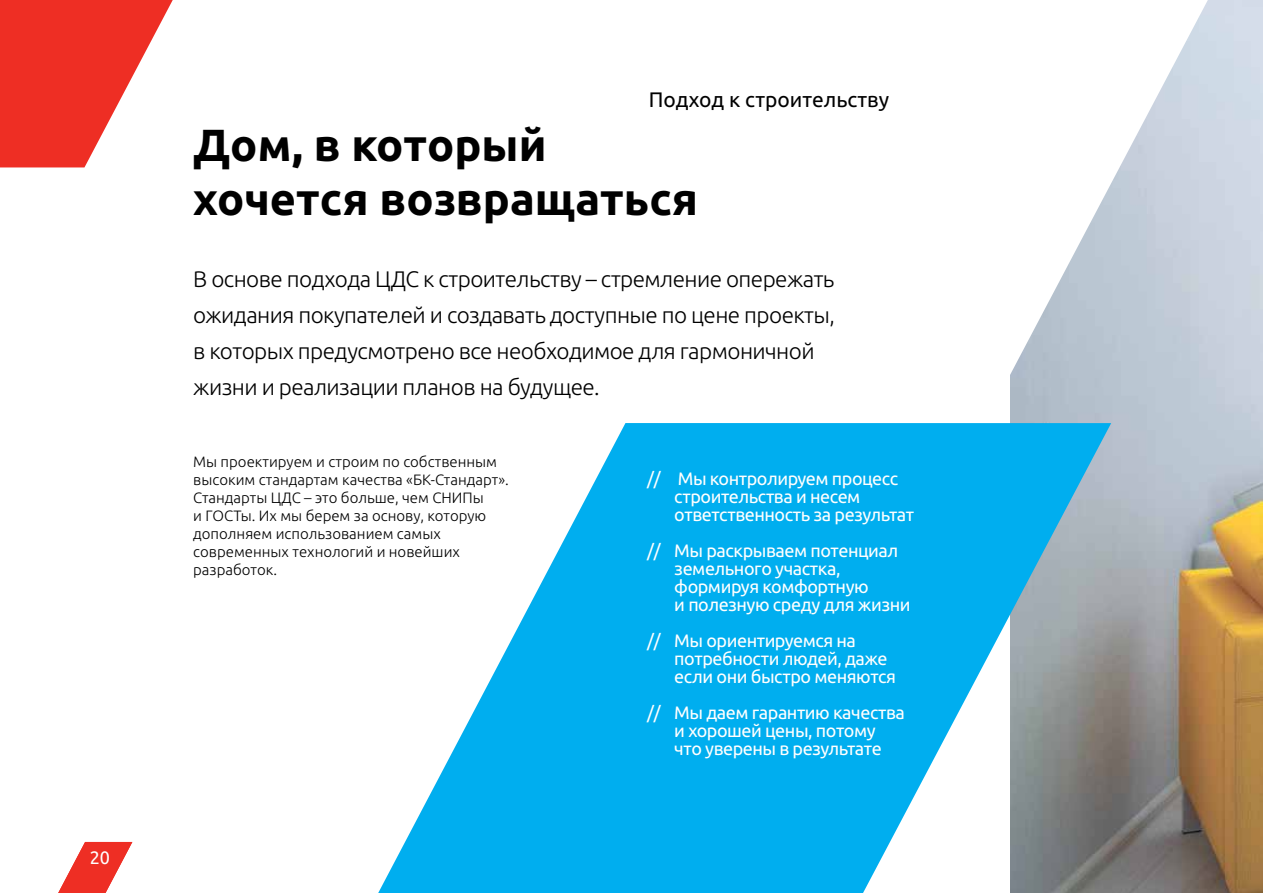
<style>
.page{position:relative;width:1263px;height:893px;background:#fff}
.page>*{position:absolute;margin:0;border:0;box-sizing:border-box;transform-origin:0 0}
.t1{font:700 45px/54px "Ubuntu";color:#000}
.t2{font:300 22.5px/36px "Ubuntu";letter-spacing:-.025em;color:#000}
.t3{font:21px "Ubuntu";color:#000}
.t4{font:18px/18px "Ubuntu";letter-spacing:-.025em;color:#fff}
.t5{font:300 15px/18px "Ubuntu";color:#000}
</style>
<div class="page">
<img style="left:1010px;top:0;width:253px;height:893px">
<svg style="left:0;top:0;width:173px;height:167px"></svg>
<svg style="left:378px;top:423px;width:733px;height:470px;fill:#00aeef"></svg>
<svg style="left:1010px;top:0;width:198px;height:400px"></svg>
<svg style="left:58px;top:842px;width:74px;height:51px"></svg>
<p class="t4" style="left:90px;top:849px;width:22px">20</p>
<p class="t3" style="left:649px;top:88px;width:242px">Подход к строительству</p>
<h1 class="t1" style="left:193px;top:118px;width:506px">Дом, в который хочется возвращаться</h1>
<p class="t2" style="left:193px;top:261px;width:643px">В основе подхода ЦДС к строительству – стремление опережать ожидания покупателей и создавать доступные по цене проекты, в которых предусмотрено все необходимое для гармоничной жизни и реализации планов на будущее.</p>
<p class="t5" style="left:193px;top:453px;width:317px">Мы проектируем и строим по собственным высоким стандартам качества «БК-Стандарт».<br>Стандарты ЦДС – это больше, чем СНИПы<br>и ГОСТы. Их мы берем за основу, которую дополняем использованием самых современных технологий и новейших разработок.</p>
<p class="t4" style="left:674px;top:470px;width:241px;text-indent:-27px">// Мы контролируем процесс строительства и несем ответственность за результат</p>
<p class="t4" style="left:674px;top:542px;width:238px;text-indent:-27px">// Мы раскрываем потенциал земельного участка, формируя комфортную<br>и полезную среду для жизни</p>
<p class="t4" style="left:674px;top:632px;width:223px;text-indent:-27px">// Мы ориентируемся на потребности людей, даже если они быстро меняются</p>
<p class="t4" style="left:647px;top:704px;width:259px;text-align:center">// Мы даем гарантию качества и хорошей цены, потому<br>что уверены в результате</p>
</div>
